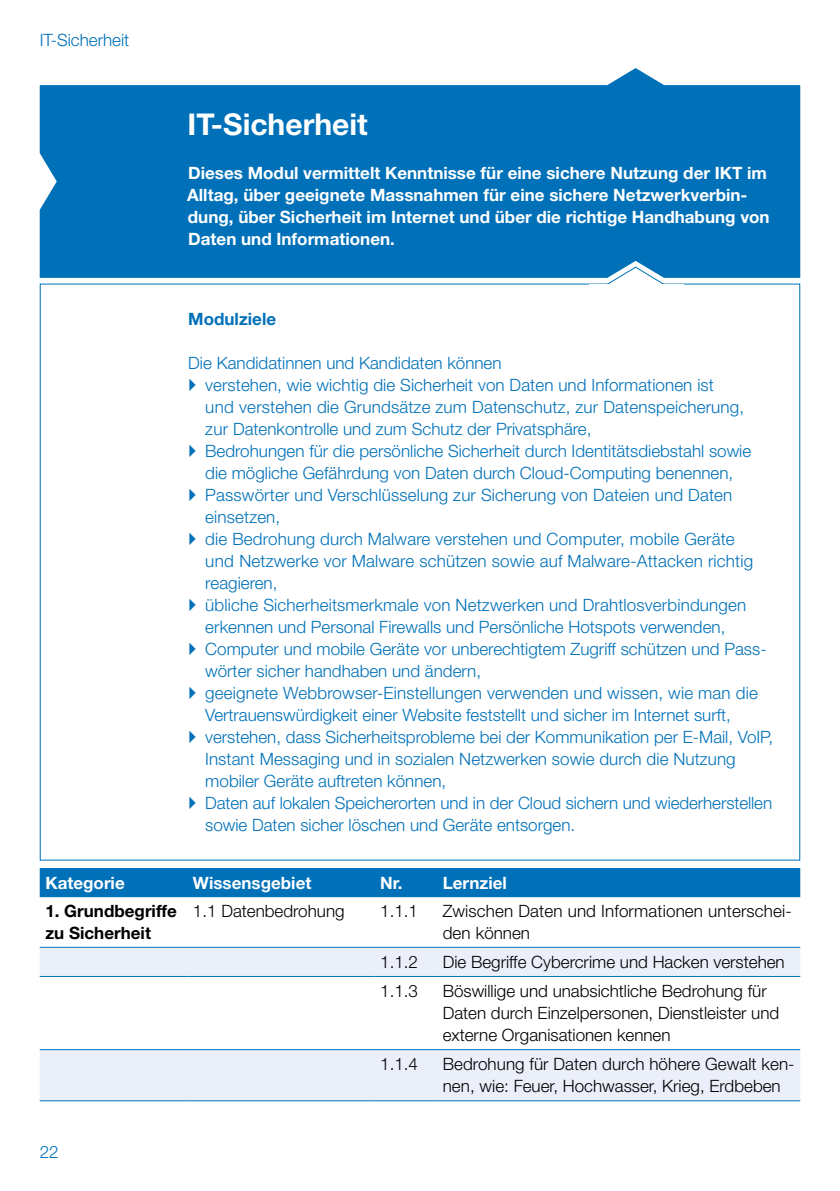
<style>
.page{position:relative;width:840px;height:1191px;background:#fff}
.page>*{position:absolute;margin:0;border:0;box-sizing:border-box;transform-origin:0 0}
.t1{font:700 30px "Helvetica Neue LT Std";color:#fff}
.t2{font:300 17px/22px "Helvetica Neue LT Std";color:#0071b9}
.t3{font:300 17px/22px "Helvetica Neue LT Std";color:#000}
.t4{font:700 17px/22px "Helvetica Neue LT Std";color:#fff}
.t5{font:700 17px/22px "Helvetica Neue LT Std";color:#000}
.t6{font:700 17px "Helvetica Neue LT Std";color:#0071b9}
</style>
<div class="page">
<div style="left:40px;top:868px;width:759px;height:29px;background:#0071b9"></div>
<svg style="left:40px;top:948px;width:759px;height:152px;fill:#ebeffa"></svg>
<hr style="left:40px;top:976px;width:147px;height:1px;background:#0071b9">
<hr style="left:187px;top:976px;width:187px;height:1px;background:#0071b9">
<hr style="left:374px;top:976px;width:63px;height:1px;background:#0071b9">
<hr style="left:437px;top:976px;width:362px;height:1px;background:#0071b9">
<hr style="left:40px;top:1049px;width:147px;height:1px;background:#0071b9">
<hr style="left:187px;top:1049px;width:187px;height:1px;background:#0071b9">
<hr style="left:374px;top:1049px;width:63px;height:1px;background:#0071b9">
<hr style="left:437px;top:1049px;width:362px;height:1px;background:#0071b9">
<hr style="left:40px;top:947px;width:147px;height:1px;background:#0071b9">
<hr style="left:187px;top:947px;width:187px;height:1px;background:#0071b9">
<hr style="left:374px;top:947px;width:63px;height:1px;background:#0071b9">
<hr style="left:437px;top:947px;width:362px;height:1px;background:#0071b9">
<hr style="left:40px;top:1100px;width:147px;height:1px;background:#0071b9">
<hr style="left:187px;top:1100px;width:187px;height:1px;background:#0071b9">
<hr style="left:374px;top:1100px;width:63px;height:1px;background:#0071b9">
<hr style="left:437px;top:1100px;width:362px;height:1px;background:#0071b9">
<svg style="left:40px;top:68px;width:759px;height:210px;background:#157cbe"></svg>
<svg style="left:589px;top:266px;width:88px;height:18px"></svg>
<p class="t2" style="left:40px;top:29px;width:91px">IT-Sicherheit</p>
<h1 class="t1" style="left:187px;top:106px;width:181px">IT-Sicherheit</h1>
<p class="t4" style="left:187px;top:161px;width:583px">Dieses Modul vermittelt Kenntnisse für eine sichere Nutzung der IKT im Alltag, über geeignete Massnahmen für eine sichere Netzwerkverbin&shy;dung, über Sicherheit im Internet und über die richtige Handhabung von Daten und Informationen.</p>
<p class="t6" style="left:188px;top:308px;width:89px">Modulziele</p>
<p class="t2" style="left:205px;top:352px;width:569px;text-indent:-17px">Die Kandidatinnen und Kandidaten können<br>verstehen, wie wichtig die Sicherheit von Daten und Informationen ist<br>und verstehen die Grundsätze zum Datenschutz, zur Datenspeicherung,<br>zur Datenkontrolle und zum Schutz der Privatsphäre,<br>Bedrohungen für die persönliche Sicherheit durch Identitätsdiebstahl sowie die mögliche Gefährdung von Daten durch Cloud-Computing benennen, Passwörter und Verschlüsselung zur Sicherung von Dateien und Daten einsetzen,<br>die Bedrohung durch Malware verstehen und Computer, mobile Geräte<br>und Netzwerke vor Malware schützen sowie auf Malware-Attacken richtig reagieren,<br>übliche Sicherheitsmerkmale von Netzwerken und Drahtlosverbindungen erkennen und Personal Firewalls und Persönliche Hotspots verwenden, Computer und mobile Geräte vor unberechtigtem Zugriff schützen und Pass&shy;wörter sicher handhaben und ändern,<br>geeignete Webbrowser-Einstellungen verwenden und wissen, wie man die Vertrauenswürdigkeit einer Website feststellt und sicher im Internet surft, verstehen, dass Sicherheitsprobleme bei der Kommunikation per E-Mail, VoIP, Instant Messaging und in sozialen Netzwerken sowie durch die Nutzung mobiler Geräte auftreten können,<br>Daten auf lokalen Speicherorten und in der Cloud sichern und wiederherstellen sowie Daten sicher löschen und Geräte entsorgen.</p>
<p class="t4" style="left:45px;top:871px;width:81px">Kategorie</p>
<p class="t4" style="left:193px;top:871px;width:120px">Wissensgebiet</p>
<p class="t4" style="left:380px;top:871px;width:128px">Nr. Lernziel</p>
<p class="t5" style="left:45px;top:899px;width:133px">1. Grundbegriffe zu Sicherheit</p>
<p class="t3" style="left:193px;top:899px;width:153px">1.1 Datenbedrohung</p>
<p class="t3" style="left:380px;top:899px;width:39px">1.1.1</p>
<p class="t3" style="left:442px;top:899px;width:350px">Zwischen Daten und Informationen unterschei&shy;den können</p>
<p class="t3" style="left:380px;top:950px;width:39px">1.1.2</p>
<p class="t3" style="left:442px;top:950px;width:343px">Die Begriffe Cybercrime und Hacken verstehen</p>
<p class="t3" style="left:380px;top:979px;width:39px">1.1.3</p>
<p class="t3" style="left:442px;top:979px;width:338px">Böswillige und unabsichtliche Bedrohung für<br>Daten durch Einzelpersonen, Dienstleister und externe Organisationen kennen</p>
<p class="t3" style="left:380px;top:1052px;width:39px">1.1.4</p>
<p class="t3" style="left:442px;top:1052px;width:353px">Bedrohung für Daten durch höhere Gewalt ken&shy;nen, wie: Feuer, Hochwasser, Krieg, Erdbeben</p>
<p class="t2" style="left:40px;top:1140px;width:20px">22</p>
</div>
